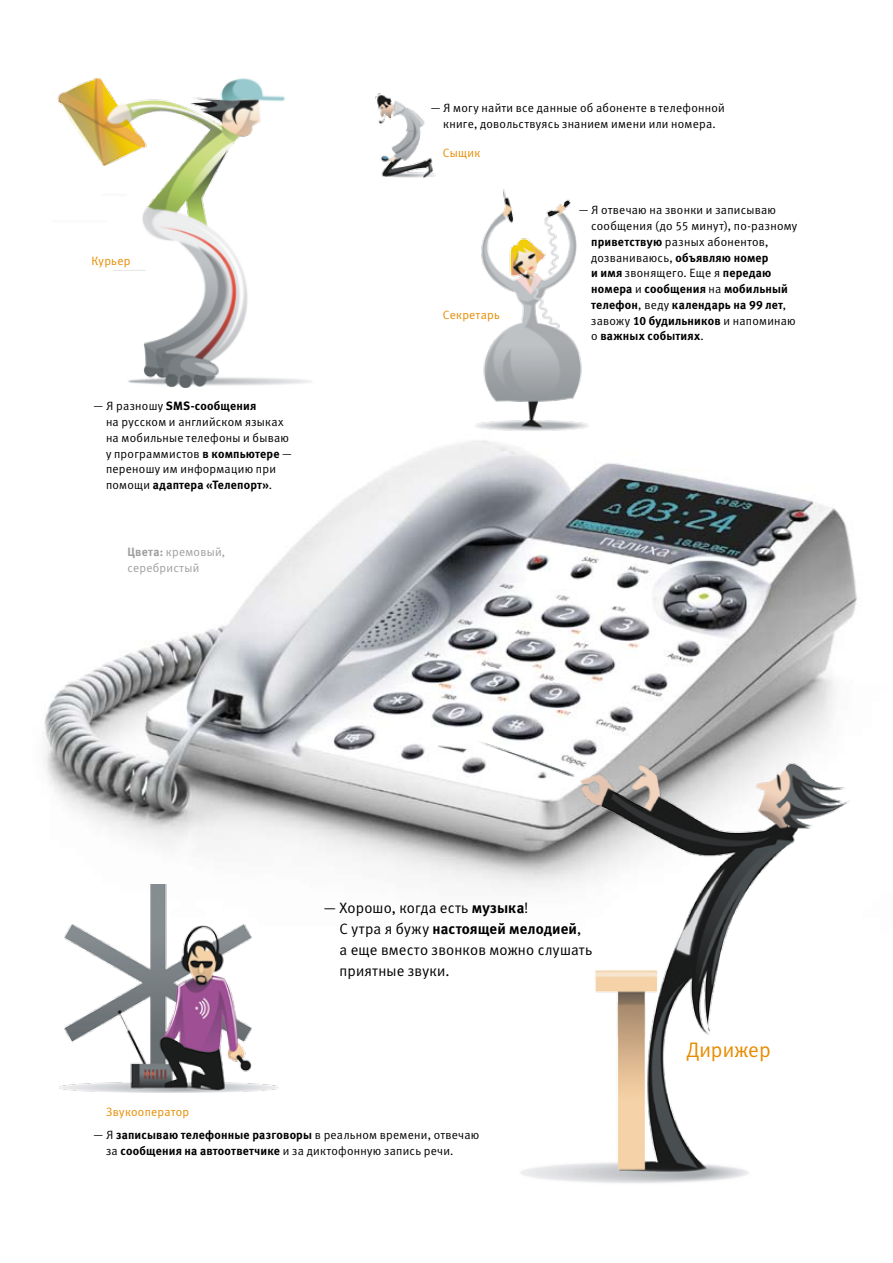
<style>
.page{position:relative;width:893px;height:1263px;background:#fff}
.page>*{position:absolute;margin:0;border:0;box-sizing:border-box;transform-origin:0 0}
.t1{font:21px "Meta Normal LFC";color:#e78c00}
.t2{font:15px/21px "Meta Normal LFC";letter-spacing:.015em;color:#000}
.t3{font:15px "Meta Bold LFC";letter-spacing:.01em;color:#000}
.t4{font:12px/15.8px "Meta Normal LFC";letter-spacing:.02em;color:#000}
.t5{font:12px/15.8px "Meta Bold LFC";letter-spacing:.015em;color:#000}
.t6{font:12px "Meta Normal LFC";letter-spacing:.02em;color:#e78c00}
.t7{font:12px/15.8px "Meta Normal LFC";letter-spacing:.02em;color:#9f9f9f}
.s1{font-family:"Meta Normal LFC"}
.s2{font-family:"Meta Bold LFC"}
</style>
<div class="page">
<img style="left:44px;top:441px;width:813px;height:440px">
<img style="left:57px;top:78px;width:255px;height:310px">
<img style="left:60px;top:884px;width:219px;height:208px">
<img style="left:375px;top:93px;width:61px;height:84px">
<img style="left:475px;top:189px;width:113px;height:242px">
<img style="left:477px;top:741px;width:372px;height:442px">
<p class="t4" style="left:431px;top:100px;width:295px;text-align:center">— Я могу найти все данные об абоненте в телефонной книге, довольствуясь знанием имени или номера.</p>
<p class="t6" style="left:91px;top:254px;width:41px">Курьер</p>
<p class="t5" style="left:94px;top:398px;width:164px"><span class="s1">— Я разношу</span> SMS-сообщения</p>
<p class="t4" style="left:106px;top:414px;width:187px">на русском и английском языках на мобильные телефоны и бываю у программистов <span class="s2">в компьютере</span> — переношу им информацию при</p>
<p class="t5" style="left:106px;top:477px;width:168px"><span class="s1">помощи</span> адаптера «Телепорт»<span class="s1">.</span></p>
<p class="t7" style="left:128px;top:544px;width:99px"><span class="s2">Цвета:</span> кремовый, серебристый</p>
<p class="t6" style="left:443px;top:146px;width:39px">Сыщик</p>
<p class="t6" style="left:443px;top:308px;width:58px">Секретарь</p>
<p class="t4" style="left:591px;top:202px;width:208px;text-indent:-13px">— Я отвечаю на звонки и записываю сообщения (до 55 минут), по-разному <span class="s2">приветствую</span> разных абонентов, дозваниваюсь, <span class="s2">объявляю номер<br>и имя</span> звонящего. Еще я <span class="s2">передаю</span></p>
<p class="t5" style="left:591px;top:281px;width:198px">номера <span class="s1">и</span> сообщения <span class="s1">на</span> мобильный телефон<span class="s1">, веду</span> календарь на 99 лет<span class="s1">,</span></p>
<p class="t4" style="left:591px;top:313px;width:206px">завожу <span class="s2">10 будильников</span> и напоминаю</p>
<p class="t5" style="left:591px;top:328px;width:114px"><span class="s1">о</span> важных событиях<span class="s1">.</span></p>
<p class="t6" style="left:106px;top:1105px;width:84px">Звукооператор</p>
<p class="t2" style="left:324px;top:897px;width:206px">— Хорошо, когда есть <span class="s2">музыка</span>!</p>
<p class="t3" style="left:339px;top:920px;width:243px"><span class="s1">С утра я бужу</span> настоящей мелодией<span class="s1">,</span></p>
<p class="t2" style="left:339px;top:939px;width:254px">а еще вместо звонков можно слушать приятные звуки.</p>
<h1 class="t1" style="left:687px;top:1037px;width:85px">Дирижер</h1>
<p class="t5" style="left:94px;top:1127px;width:387px"><span class="s1">— Я</span> записываю телефонные разговоры <span class="s1">в реальном времени, отвечаю</span></p>
<p class="t4" style="left:106px;top:1143px;width:349px">за <span class="s2">сообщения на автоответчике</span> и за диктофонную запись речи.</p>
</div>
